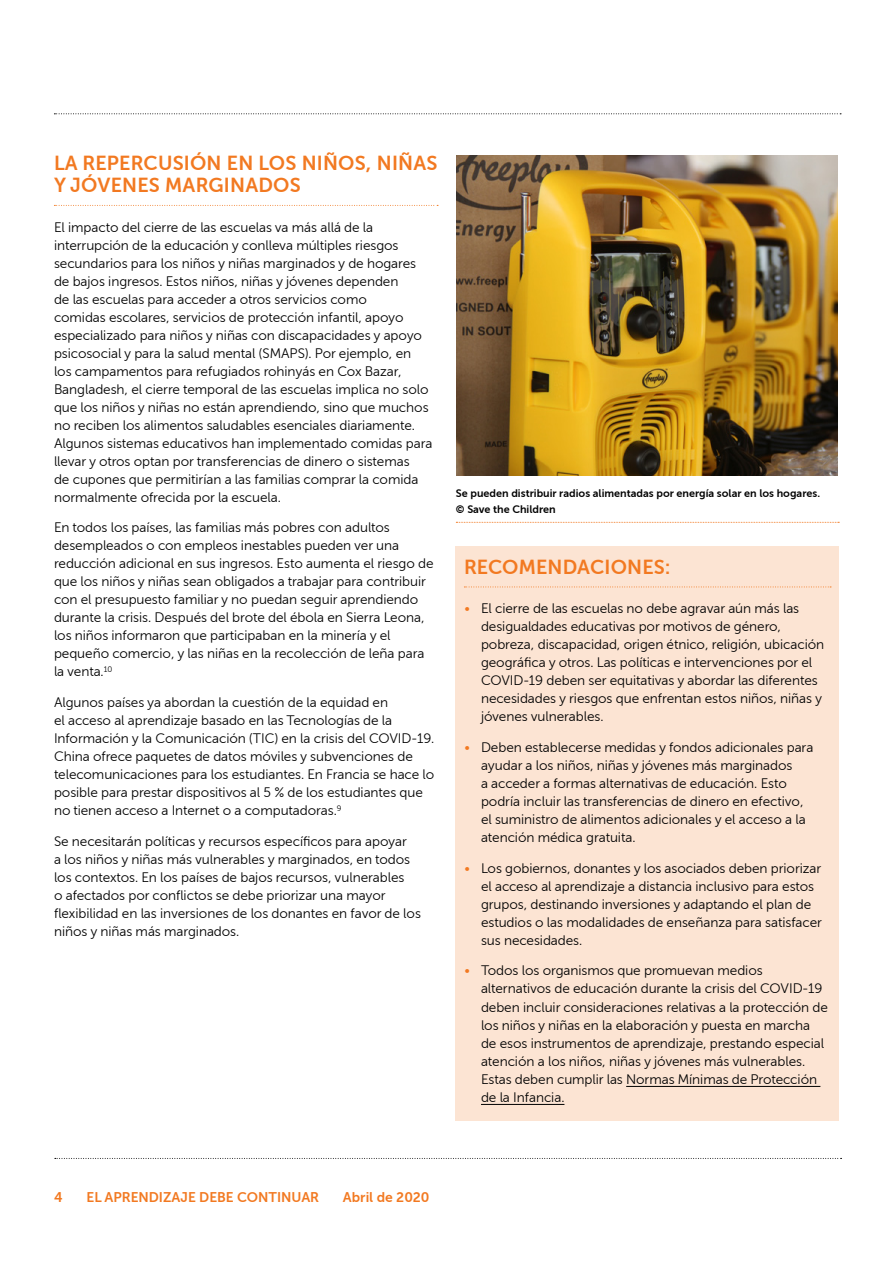
<style>
.page{position:relative;width:893px;height:1263px;background:#fff}
.page>*{position:absolute;margin:0;border:0;box-sizing:border-box;transform-origin:0 0}
.t1{font:19.5px/22.5px "Museo Sans Cyrl 700";letter-spacing:.01em;color:#f27921}
.t2{font:13.5px "Museo Sans Cyrl 700";color:#f27921}
.t3{font:13.2px/18px "Museo Sans Cyrl 300";letter-spacing:-.005em;color:#000}
.t4{font:10.5px/16.5px "Museo Sans Cyrl 700";color:#000}
.s1{color:#f27921}
</style>
<div class="page">
<svg style="left:54px;top:113px;width:787px;height:1px"></svg>
<svg style="left:55px;top:1158px;width:787px;height:1px"></svg>
<svg style="left:54px;top:205px;width:384px;height:1px"></svg>
<img style="left:456px;top:155px;width:382px;height:320px">
<svg style="left:456px;top:522px;width:383px;height:1px"></svg>
<div style="left:455px;top:546px;width:384px;height:574px;background:#fce4d3"></div>
<svg style="left:464px;top:587px;width:367px;height:1px"></svg>
<hr style="left:626px;top:1086px;width:194px;height:1px;background:#000">
<hr style="left:481px;top:1104px;width:83px;height:1px;background:#000">
<h1 class="t1" style="left:54px;top:152px;width:385px">LA REPERCUSIÓN EN LOS NIÑOS, NIÑAS<br>Y JÓVENES MARGINADOS</h1>
<p class="t3" style="left:54px;top:218px;width:380px">El impacto del cierre de las escuelas va más allá de la interrupción de la educación y conlleva múltiples riesgos secundarios para los niños y niñas marginados y de hogares de bajos ingresos. Estos niños, niñas y jóvenes dependen<br>de las escuelas para acceder a otros servicios como<br>comidas escolares, servicios de protección infantil, apoyo especializado para niños y niñas con discapacidades y apoyo psicosocial y para la salud mental (SMAPS). Por ejemplo, en<br>los campamentos para refugiados rohinyás en Cox Bazar, Bangladesh, el cierre temporal de las escuelas implica no solo que los niños y niñas no están aprendiendo, sino que muchos no reciben los alimentos saludables esenciales diariamente.<br>Algunos sistemas educativos han implementado comidas para llevar y otros optan por transferencias de dinero o sistemas<br>de cupones que permitirían a las familias comprar la comida normalmente ofrecida por la escuela.</p>
<p class="t3" style="left:54px;top:519px;width:381px">En todos los países, las familias más pobres con adultos desempleados o con empleos inestables pueden ver una reducción adicional en sus ingresos. Esto aumenta el riesgo de que los niños y niñas sean obligados a trabajar para contribuir con el presupuesto familiar y no puedan seguir aprendiendo durante la crisis. Después del brote del ébola en Sierra Leona, los niños informaron que participaban en la minería y el pequeño comercio, y las niñas en la recolección de leña para la venta.<sup>10</sup></p>
<p class="t3" style="left:54px;top:693px;width:382px">Algunos países ya abordan la cuestión de la equidad en<br>el acceso al aprendizaje basado en las Tecnologías de la Información y la Comunicación (TIC) en la crisis del COVID-19.<br>China ofrece paquetes de datos móviles y subvenciones de telecomunicaciones para los estudiantes. En Francia se hace lo posible para prestar dispositivos al 5 % de los estudiantes que no tienen acceso a Internet o a computadoras.<sup>9</sup></p>
<p class="t3" style="left:54px;top:832px;width:368px">Se necesitarán políticas y recursos específicos para apoyar<br>a los niños y niñas más vulnerables y marginados, en todos los contextos. En los países de bajos recursos, vulnerables<br>o afectados por conflictos se debe priorizar una mayor flexibilidad en las inversiones de los donantes en favor de los niños y niñas más marginados.</p>
<p class="t4" style="left:456px;top:485px;width:366px">Se pueden distribuir radios alimentadas por energía solar en los hogares. © Save the Children</p>
<h1 class="t1" style="left:464px;top:556px;width:208px">RECOMENDACIONES:</h1>
<p class="t3" style="left:481px;top:599px;width:345px;text-indent:-17px"><span class="s1">•</span> El cierre de las escuelas no debe agravar aún más las desigualdades educativas por motivos de género, pobreza, discapacidad, origen étnico, religión, ubicación geográfica y otros. Las políticas e intervenciones por el COVID-19 deben ser equitativas y abordar las diferentes necesidades y riesgos que enfrentan estos niños, niñas y jóvenes vulnerables.</p>
<p class="t3" style="left:481px;top:738px;width:334px;text-indent:-17px"><span class="s1">•</span> Deben establecerse medidas y fondos adicionales para ayudar a los niños, niñas y jóvenes más marginados<br>a acceder a formas alternativas de educación. Esto podría incluir las transferencias de dinero en efectivo, el suministro de alimentos adicionales y el acceso a la atención médica gratuita.</p>
<p class="t3" style="left:481px;top:859px;width:342px;text-indent:-17px"><span class="s1">•</span> Los gobiernos, donantes y los asociados deben priorizar el acceso al aprendizaje a distancia inclusivo para estos grupos, destinando inversiones y adaptando el plan de estudios o las modalidades de enseñanza para satisfacer sus necesidades.</p>
<p class="t3" style="left:481px;top:962px;width:349px;text-indent:-17px"><span class="s1">•</span> Todos los organismos que promuevan medios alternativos de educación durante la crisis del COVID-19 deben incluir consideraciones relativas a la protección de los niños y niñas en la elaboración y puesta en marcha de esos instrumentos de aprendizaje, prestando especial atención a los niños, niñas y jóvenes más vulnerables.<br>Estas deben cumplir las Normas Mínimas de Protección de la Infancia.</p>
<p class="t2" style="left:54px;top:1190px;width:10px">4</p>
<p class="t2" style="left:87px;top:1190px;width:234px">EL APRENDIZAJE DEBE CONTINUAR</p>
<p class="t2" style="left:343px;top:1190px;width:88px">Abril de 2020</p>
</div>
